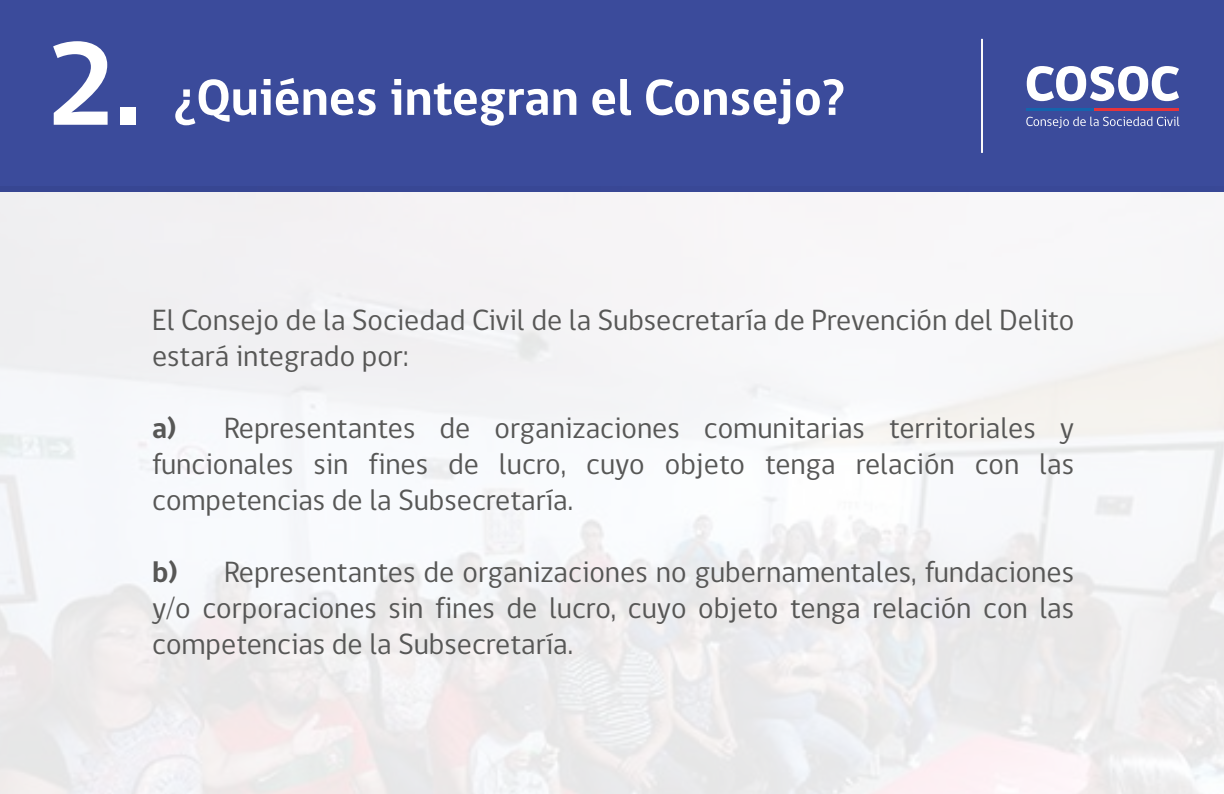
<style>
.page{position:relative;width:1224px;height:794px;background:#fff}
.page>*{position:absolute;margin:0;border:0;box-sizing:border-box;transform-origin:0 0}
.t1{font:700 121px "gob CL";color:#fff}
.t2{font:700 52px "gob CL";color:#fff}
.t3{font:30px/36px "gob CL";color:#575756;text-align:justify}
.s1{font-weight:700}
</style>
<div class="page">
<div style="left:0;top:0;width:1224px;height:192px;background:#3b4b9b"></div>
<svg style="left:1027px;top:66px;width:152px;height:35px"></svg>
<svg style="left:1026px;top:117px;width:153px;height:11px"></svg>
<hr style="left:1027px;top:108px;width:67px;height:3px;background:#1465ad">
<hr style="left:1094px;top:108px;width:85px;height:3px;background:#e7343b">
<hr style="left:981px;top:39px;width:2px;height:114px;background:#fbfafa">
<h1 class="t1" style="left:46px;top:2px;width:97px">2.</h1>
<h2 class="t2" style="left:174px;top:62px;width:673px">¿Quiénes integran el Consejo?</h2>
<p class="t3" style="left:152px;top:302px;width:924px">El Consejo de la Sociedad Civil de la Subsecretaría de Prevención del Delito estará integrado por:</p>
<p class="t3" style="left:152px;top:410px;width:923px"><span class="s1">a)</span> Representantes de organizaciones comunitarias territoriales y funcionales sin fines de lucro, cuyo objeto tenga relación con las competencias de la Subsecretaría.</p>
<p class="t3" style="left:152px;top:554px;width:924px"><span class="s1">b)</span> Representantes de organizaciones no gubernamentales, fundaciones y/o corporaciones sin fines de lucro, cuyo objeto tenga relación con las competencias de la Subsecretaría.</p>
</div>
